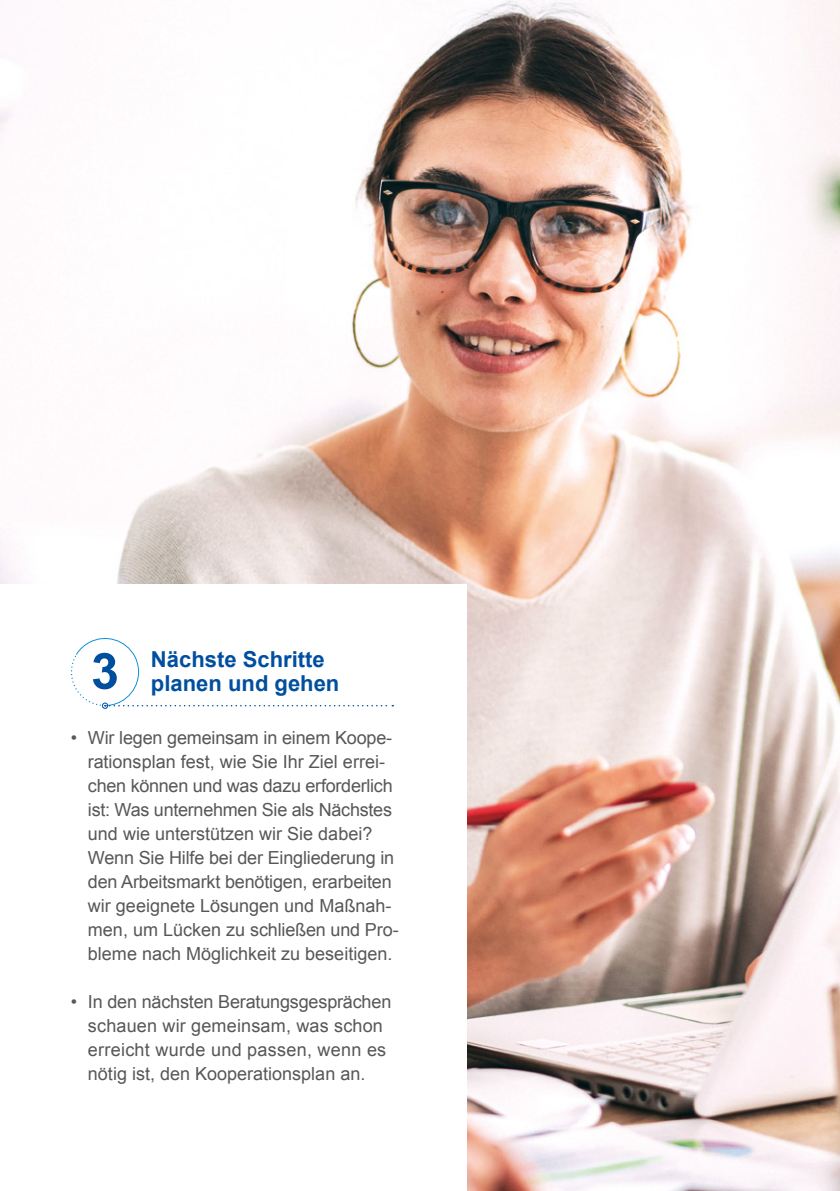
<style>
.page{position:relative;width:840px;height:1191px;background:#fff}
.page>*{position:absolute;margin:0;border:0;box-sizing:border-box;transform-origin:0 0}
.t1{font:700 50px "Arial";color:#004f9f}
.Schritt{font:700 22px "Arial";color:#004f9f}
.t2{font:18px/24px "Arial";color:#575756}
</style>
<div class="page">
<img style="left:117px;top:0;width:722px;height:1191px">
<div style="left:0;top:585px;width:466px;height:606px;background:#fff"></div>
<svg style="left:71px;top:638px;width:322px;height:70px"></svg>
<h1 class="t1" style="left:91px;top:638px;width:29px">3</h1>
<h3 class="Schritt" style="left:151px;top:644px;width:175px">Nächste Schritte</h3>
<h3 class="Schritt" style="left:151px;top:668px;width:190px">planen und gehen</h3>
<p class="t2" style="left:88px;top:726px;width:312px;text-indent:-17px">• Wir legen gemeinsam in einem Koope&shy;rationsplan fest, wie Sie Ihr Ziel errei&shy;chen können und was dazu erforderlich ist: Was unternehmen Sie als Nächstes und wie unterstützen wir Sie dabei?<br>Wenn Sie Hilfe bei der Eingliederung in den Arbeitsmarkt benötigen, erarbeiten wir geeignete Lösungen und Maßnah&shy;men, um Lücken zu schließen und Pro&shy;bleme nach Möglichkeit zu beseitigen.</p>
<p class="t2" style="left:88px;top:990px;width:305px;text-indent:-17px">• In den nächsten Beratungsgesprächen schauen wir gemeinsam, was schon erreicht wurde und passen, wenn es nötig ist, den Kooperationsplan an.</p>
</div>
